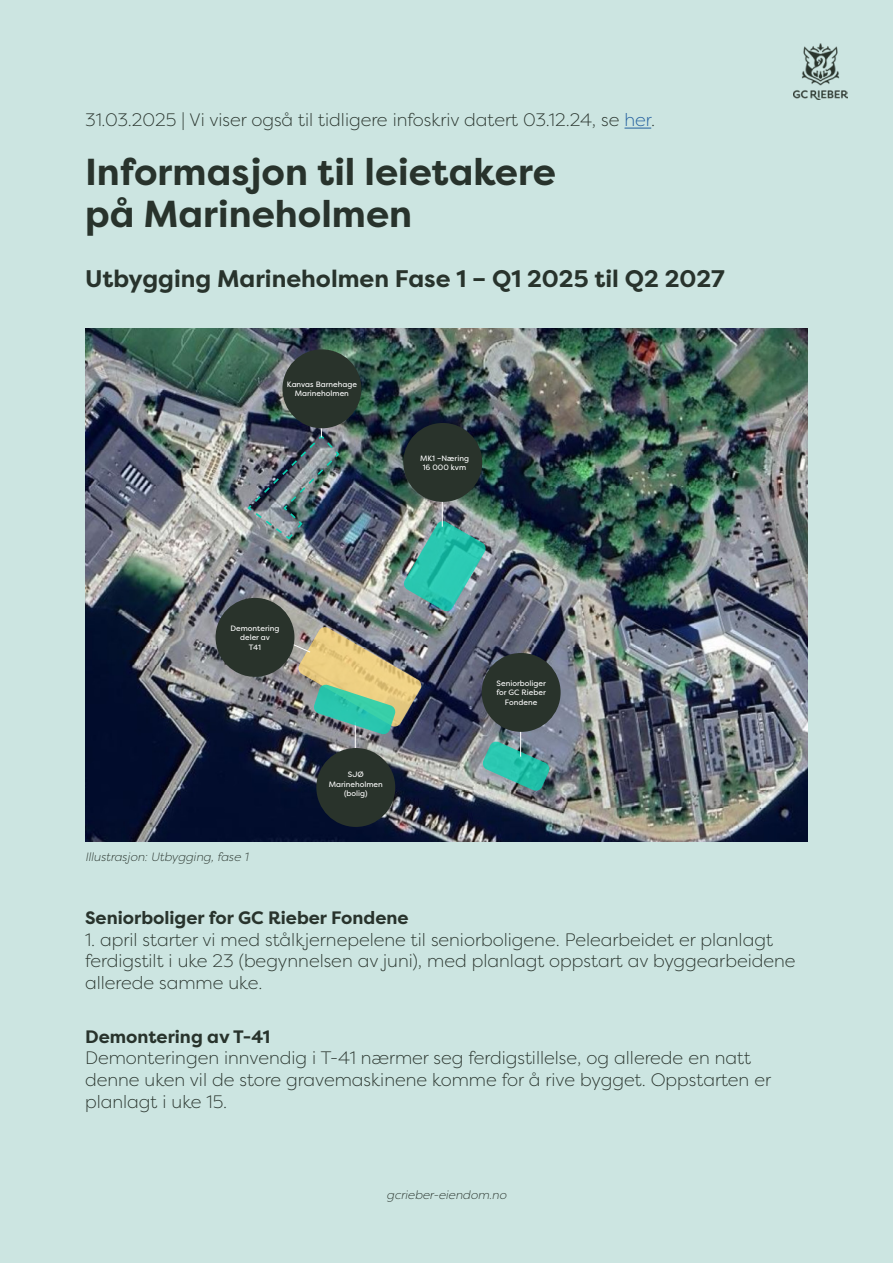
<style>
.page{position:relative;width:893px;height:1263px;background:#cce5e1}
.page>*{position:absolute;margin:0;border:0;box-sizing:border-box;transform-origin:0 0}
.t1{font:700 37.5px/42px "Filson Pro";color:#28332c}
.t2{font:700 24px "Filson Pro";color:#28332c}
.t3{font:300 18px/21.6px "Filson Pro";color:#28332c}
.t4{font:700 18px "Filson Pro";color:#28332c}
.t5{font:italic 300 12px "Filson Pro";color:#28332c}
.t6{font:7.65px/9.3px "Filson Pro";color:#fff;text-align:center}
.s1{color:#215e9e}
</style>
<div class="page">
<img style="left:794px;top:44px;width:53px;height:55px">
<svg style="left:624px;top:128px;width:27px;height:1px"></svg>
<img style="left:85px;top:328px;width:723px;height:514px">
<img style="left:403px;top:520px;width:84px;height:92px">
<svg style="left:482px;top:741px;width:68px;height:51px;background:#4fa9a0"></svg>
<img style="left:246px;top:434px;width:95px;height:107px">
<hr style="left:321px;top:388px;width:1px;height:49px;background:#fff">
<hr style="left:442px;top:477px;width:1px;height:50px;background:#fff">
<hr style="left:355px;top:722px;width:1px;height:50px;background:#fff">
<hr style="left:520px;top:707px;width:1px;height:50px;background:#fff">
<div style="left:282px;top:349px;width:79px;height:79px;background:#29332b;border-radius:50%"></div>
<div style="left:403px;top:423px;width:79px;height:79px;background:#29332b;border-radius:50%"></div>
<div style="left:316px;top:748px;width:79px;height:79px;background:#29332b;border-radius:50%"></div>
<div style="left:482px;top:653px;width:79px;height:79px;background:#29332b;border-radius:50%"></div>
<div style="left:216px;top:598px;width:78px;height:79px;background:#29332b;border-radius:50%"></div>
<img style="left:264px;top:626px;width:158px;height:109px">
<p class="t3" style="left:85px;top:109px;width:572px">31.03.2025 | Vi viser også til tidligere infoskriv datert 03.12.24, se <span class="s1">her</span>.</p>
<h1 class="t1" style="left:85px;top:152px;width:472px">Informasjon til leietakere på Marineholmen</h1>
<h2 class="t2" style="left:85px;top:263px;width:641px">Utbygging Marineholmen Fase 1 – Q1 2025 til Q2 2027</h2>
<p class="t6" style="left:287px;top:380px;width:72px">Kanvas Barnehage<br>Marineholmen</p>
<p class="t6" style="left:420px;top:453px;width:50px">MK1 –Næring<br>16 000 kvm</p>
<p class="t6" style="left:231px;top:623px;width:50px">Demontering deler av<br>T41</p>
<p class="t5" style="left:85px;top:849px;width:165px">Illustrasjon: Utbygging, fase 1</p>
<p class="t6" style="left:329px;top:770px;width:56px">SJØ<br>Marineholmen (bolig)</p>
<p class="t6" style="left:497px;top:679px;width:51px">Seniorboliger for GC Rieber<br>Fondene</p>
<p class="t4" style="left:85px;top:906px;width:325px">Seniorboliger for GC Rieber Fondene</p>
<p class="t3" style="left:85px;top:928px;width:712px">1. april starter vi med stålkjernepelene til seniorboligene. Pelearbeidet er planlagt ferdigstilt i uke 23 (begynnelsen av juni), med planlagt oppstart av byggearbeidene allerede samme uke.</p>
<p class="t4" style="left:85px;top:1025px;width:187px">Demontering av T-41</p>
<p class="t3" style="left:85px;top:1047px;width:688px">Demonteringen innvendig i T-41 nærmer seg ferdigstillelse, og allerede en natt denne uken vil de store gravemaskinene komme for å rive bygget. Oppstarten er planlagt i uke 15.</p>
<p class="t5" style="left:387px;top:1187px;width:121px">gcrieber-eiendom.no</p>
</div>
